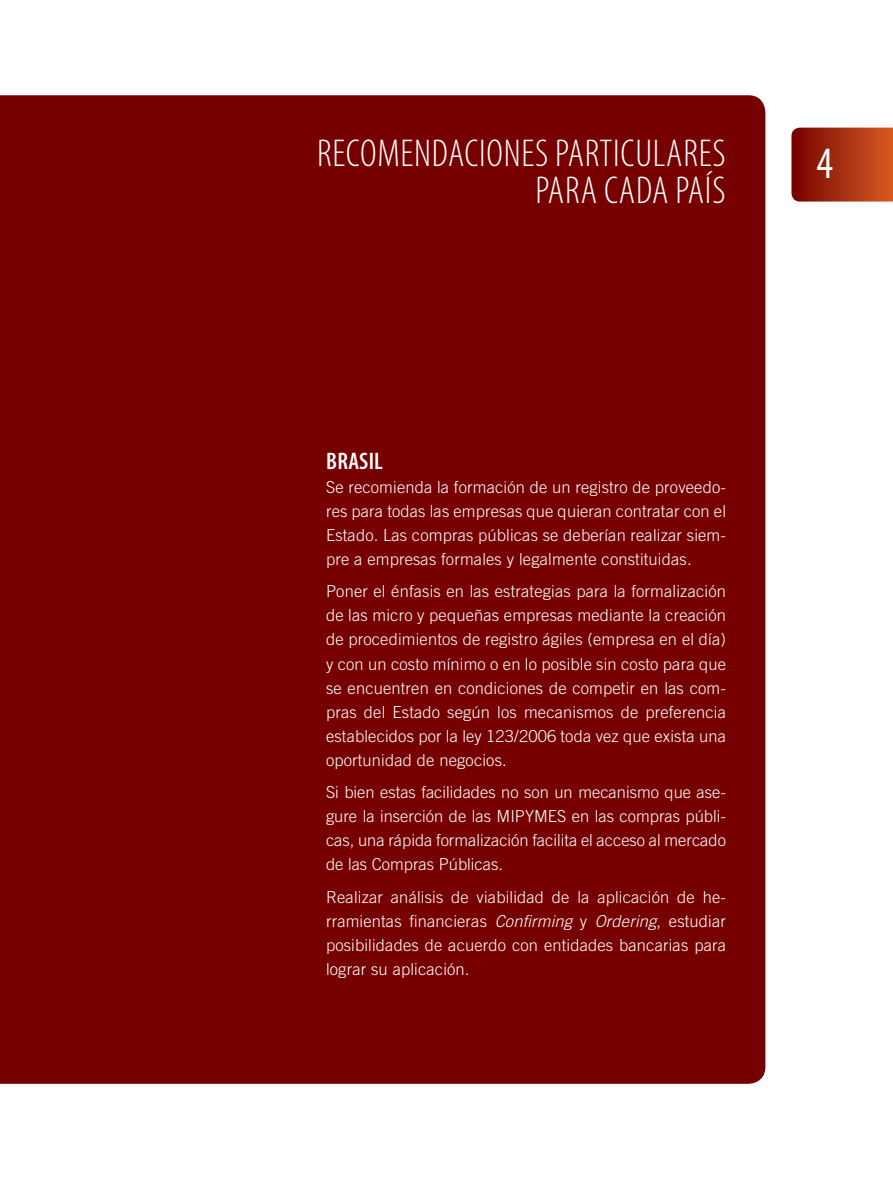
<style>
.page{position:relative;width:893px;height:1191px;background:#fff}
.page>*{position:absolute;margin:0;border:0;box-sizing:border-box;transform-origin:0 0}
.t1{font:condensed 45px "Myriad Pro";color:#fff;scale:.95 1}
.t2{font:300 condensed 39px/37.5px "Myriad Pro";letter-spacing:.02em;color:#fff;text-align:right}
.t3{font:600 condensed 24px "Myriad Pro";color:#fff}
.t4{font:300 16.5px/24px "Trade Gothic";letter-spacing:.01em;color:#fff;text-align:justify}
.s1{font-style:italic}
</style>
<div class="page">
<div style="left:0;top:95px;width:765px;height:988px;background:#760000"></div>
<svg style="left:791px;top:128px;width:102px;height:73px;background:#a63012"></svg>
<h2 class="t2" style="left:317px;top:134px;width:410px">RECOMENDACIONES PARTICULARES<br>PARA CADA PAÍS</h2>
<h1 class="t1" style="left:816px;top:136px;width:19px">4</h1>
<h3 class="t3" style="left:326px;top:446px;width:58px">BRASIL</h3>
<p class="t4" style="left:326px;top:475px;width:401px">Se recomienda la formación de un registro de proveedo&shy;res para todas las empresas que quieran contratar con el Estado. Las compras públicas se deberían realizar siem&shy;pre a empresas formales y legalmente constituidas.</p>
<p class="t4" style="left:326px;top:579px;width:401px">Poner el énfasis en las estrategias para la formalización de las micro y pequeñas empresas mediante la creación de procedimientos de registro ágiles (empresa en el día) y con un costo mínimo o en lo posible sin costo para que se encuentren en condiciones de competir en las com&shy;pras del Estado según los mecanismos de preferencia establecidos por la ley 123/2006 toda vez que exista una oportunidad de negocios.</p>
<p class="t4" style="left:326px;top:780px;width:401px">Si bien estas facilidades no son un mecanismo que ase&shy;gure la inserción de las MIPYMES en las compras públi&shy;cas, una rápida formalización facilita el acceso al mercado de las Compras Públicas.</p>
<p class="t4" style="left:326px;top:884px;width:401px">Realizar análisis de viabilidad de la aplicación de he&shy;rramientas financieras <span class="s1">Confirming</span> y <span class="s1">Ordering</span>, estudiar posibilidades de acuerdo con entidades bancarias para lograr su aplicación.</p>
</div>
